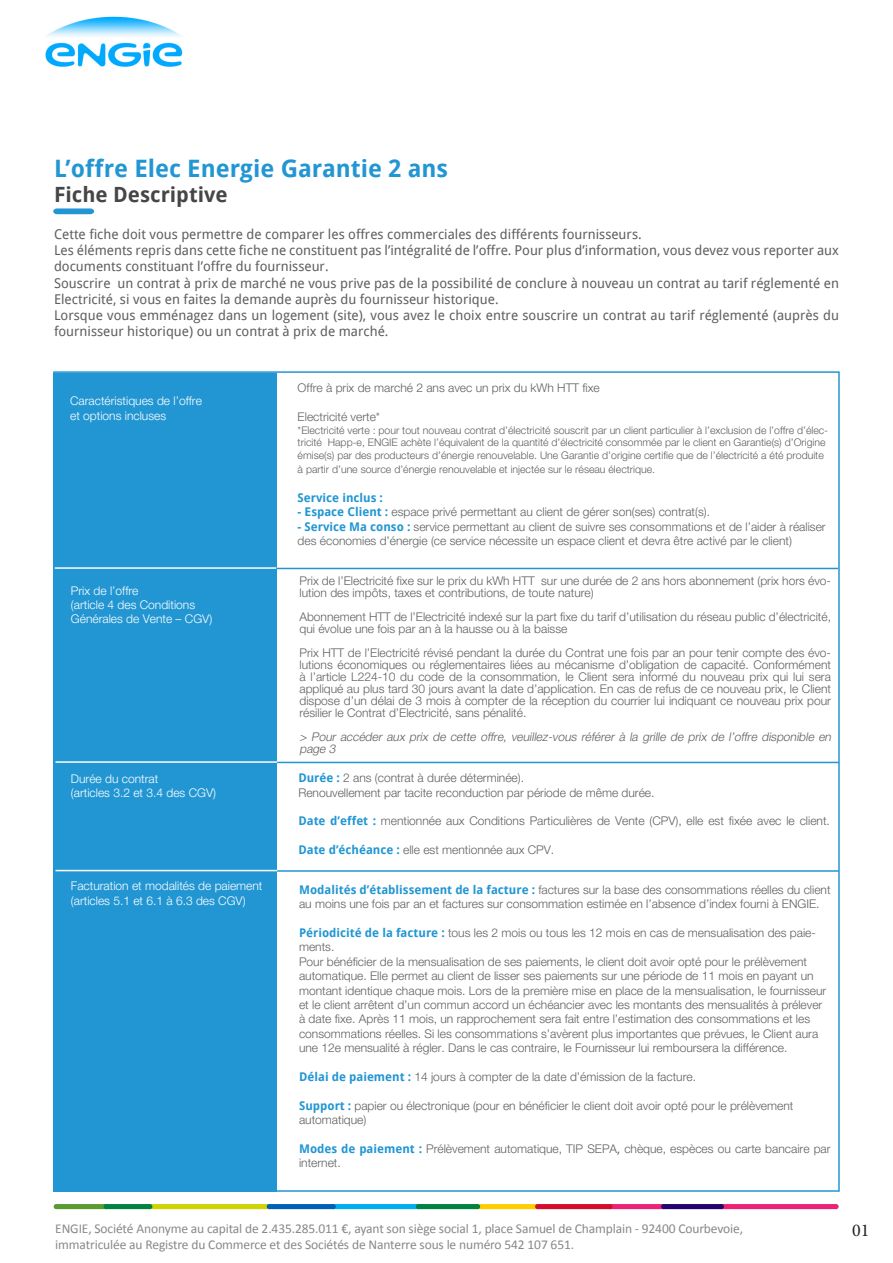
<style>
.page{position:relative;width:893px;height:1263px;background:#fff}
.page>*{position:absolute;margin:0;border:0;box-sizing:border-box;transform-origin:0 0}
.t1{font:700 24px "Droid Sans";color:#2296d3}
.t2{font:700 21px "Droid Sans";color:#464646}
.t3{font:18px "Minion Pro";color:#231f20}
.t4{font:13.5px/16.2px "Droid Sans";color:#5e5f60}
.t5{font:13.5px/16.2px "Calibri";letter-spacing:-.01em;color:#86888b}
.t6{font:12px/14.4px "Helvetica Neue Light Regular";color:#5e5f60}
.t7{font:12px/14.4px "Helvetica Neue Light Regular";color:#fff}
.t8{font:italic 12px/12px "Helvetica Neue Light Regular";color:#5e5f60}
.t9{font:700 12px "Droid Sans";color:#2296d3}
.t10{font:10.5px/12.6px "Helvetica Neue Light Regular";color:#5e5f60}
.s1{font-family:"Droid Sans";font-weight:700;color:#2296d3}
.s2{font-family:"Droid Sans"}
</style>
<div class="page">
<img style="left:45px;top:16px;width:138px;height:51px">
<div style="left:719px;top:1204px;width:120px;height:5px;background:#ec2275;border-radius:3px"></div>
<div style="left:607px;top:1204px;width:59px;height:5px;background:#ec2275;border-radius:3px"></div>
<div style="left:475px;top:1204px;width:65px;height:5px;background:#fc0;border-radius:3px"></div>
<div style="left:535px;top:1204px;width:77px;height:5px;background:#d30d2b;border-radius:3px"></div>
<div style="left:331px;top:1204px;width:90px;height:5px;background:#00aeef;border-radius:3px"></div>
<div style="left:147px;top:1204px;width:125px;height:5px;background:#cfd400;border-radius:3px"></div>
<div style="left:54px;top:1204px;width:55px;height:5px;background:#589b31;border-radius:3px"></div>
<div style="left:416px;top:1204px;width:64px;height:5px;background:#008240;border-radius:3px"></div>
<div style="left:267px;top:1204px;width:69px;height:5px;background:#005fb9;border-radius:3px"></div>
<div style="left:104px;top:1204px;width:48px;height:5px;background:#008240;border-radius:3px"></div>
<div style="left:661px;top:1204px;width:63px;height:5px;background:#22036f;border-radius:3px"></div>
<div style="left:53px;top:373px;width:223px;height:819px;background:#2296d3"></div>
<hr style="left:55px;top:567px;width:221px;height:2px;background:#fff">
<hr style="left:276px;top:568px;width:562px;height:1px;background:#2296d3">
<hr style="left:55px;top:761px;width:222px;height:2px;background:#fff">
<hr style="left:277px;top:762px;width:562px;height:1px;background:#2296d3">
<hr style="left:55px;top:870px;width:222px;height:1px;background:#fff">
<hr style="left:277px;top:870px;width:562px;height:2px;background:#2296d3">
<svg style="left:53px;top:208px;width:42px;height:7px"></svg>
<p class="t1" style="left:54px;top:151px;width:396px">L’offre Elec Energie Garantie 2 ans</p>
<p class="t2" style="left:54px;top:180px;width:175px">Fiche Descriptive</p>
<p class="t4" style="left:54px;top:226px;width:589px">Cette fiche doit vous permettre de comparer les offres commerciales des différents fournisseurs.</p>
<p class="t4" style="left:54px;top:242px;width:786px">Les éléments repris dans cette fiche ne constituent pas l’intégralité de l’offre. Pour plus d’information, vous devez vous reporter aux documents constituant l’offre du fournisseur.</p>
<p class="t4" style="left:54px;top:274px;width:786px">Souscrire un contrat à prix de marché ne vous prive pas de la possibilité de conclure à nouveau un contrat au tarif réglementé en<br>Electricité, si vous en faites la demande auprès du fournisseur historique.</p>
<p class="t4" style="left:54px;top:307px;width:786px">Lorsque vous emménagez dans un logement (site), vous avez le choix entre souscrire un contrat au tarif réglementé (auprès du fournisseur historique) ou un contrat à prix de marché.</p>
<p class="t7" style="left:70px;top:394px;width:133px">Caractéristiques de l’offre</p>
<p class="t7" style="left:70px;top:408px;width:98px">et options incluses</p>
<p class="t7" style="left:71px;top:583px;width:69px">Prix de l’offre</p>
<p class="t7" style="left:71px;top:597px;width:143px">(article 4 des Conditions<br>Générales de Vente – CGV)</p>
<p class="t7" style="left:71px;top:771px;width:89px">Durée du contrat</p>
<p class="t7" style="left:71px;top:786px;width:147px">(articles 3.2 et 3.4 des CGV)</p>
<p class="t6" style="left:298px;top:380px;width:304px">Offre à prix de marché 2 ans avec un prix du kWh HTT fixe</p>
<p class="t6" style="left:298px;top:409px;width:84px">Electricité verte*</p>
<p class="t10" style="left:298px;top:423px;width:532px">*Electricité verte : pour tout nouveau contrat d’électricité souscrit par un client particulier à l’exclusion de l’offre d’élec&shy;tricité Happ-e, ENGIE achète l’équivalent de la quantité d’électricité consommée par le client en Garantie(s) d’Origine émise(s) par des producteurs d’énergie renouvelable. Une Garantie d’origine certifie que de l’électricité a été produite</p>
<p class="t10" style="left:298px;top:463px;width:359px">à partir d’une source d’énergie renouvelable et injectée sur le réseau électrique.</p>
<p class="t9" style="left:298px;top:489px;width:87px">Service inclus :</p>
<p class="t6" style="left:298px;top:505px;width:414px"><span class="s1">- Espace Client :</span> espace privé permettant au client de gérer son(ses) contrat(s).</p>
<p class="t6" style="left:298px;top:519px;width:530px"><span class="s1">- Service Ma conso :</span> service permettant au client de suivre ses consommations et de l’aider à réaliser des économies d’énergie (ce service nécessite un espace client et devra être activé par le client)</p>
<p class="t6" style="left:299px;top:574px;width:533px;line-height:12px">Prix de l’Electricité fixe sur le prix du kWh HTT sur une durée de 2 ans hors abonnement (prix hors évo&shy;lution des impôts, taxes et contributions, de toute nature)</p>
<p class="t6" style="left:299px;top:610px;width:533px;line-height:12px">Abonnement HTT de l’Electricité indexé sur la part fixe du tarif d’utilisation du réseau public d’électricité, qui évolue une fois par an à la hausse ou à la baisse</p>
<p class="t6" style="left:299px;top:646px;width:533px;line-height:12px;text-align:justify">Prix HTT de l’Electricité révisé pendant la durée du Contrat une fois par an pour tenir compte des évo&shy;lutions économiques ou réglementaires liées au mécanisme d’obligation de capacité. Conformément à l’article L224-10 du code de la consommation, le Client sera informé du nouveau prix qui lui sera appliqué au plus tard 30 jours avant la date d’application. En cas de refus de ce nouveau prix, le Client dispose d’un délai de 3 mois à compter de la réception du courrier lui indiquant ce nouveau prix pour résilier le Contrat d’Electricité, sans pénalité.</p>
<p class="t8" style="left:299px;top:730px;width:536px">&gt; Pour accéder aux prix de cette offre, veuillez-vous référer à la grille de prix de l’offre disponible en page 3</p>
<p class="t6" style="left:298px;top:770px;width:227px"><span class="s1">Durée :</span> 2 ans (contrat à durée déterminée).</p>
<p class="t6" style="left:298px;top:785px;width:358px">Renouvellement par tacite reconduction par période de même durée.</p>
<p class="t6" style="left:298px;top:814px;width:533px"><span class="s1">Date d’effet :</span> mentionnée aux Conditions Particulières de Vente (CPV), elle est fixée avec le client.</p>
<p class="t6" style="left:298px;top:842px;width:257px"><span class="s1">Date d’échéance :</span> elle est mentionnée aux CPV.</p>
<p class="t7" style="left:71px;top:879px;width:193px">Facturation et modalités de paiement</p>
<p class="t7" style="left:71px;top:893px;width:176px">(articles 5.1 et 6.1 à 6.3 des CGV)</p>
<p class="t6" style="left:299px;top:882px;width:533px"><span class="s1">Modalités d’établissement de la facture :</span> factures sur la base des consommations réelles du client au moins une fois par an et factures sur consommation estimée en l’absence d’index fourni à ENGIE.</p>
<p class="t6" style="left:299px;top:925px;width:518px"><span class="s1">Périodicité de la facture :</span> tous les 2 mois ou tous les 12 mois en cas de mensualisation des paie&shy;ments.</p>
<p class="t6" style="left:299px;top:954px;width:529px">Pour bénéficier de la mensualisation de ses paiements, le client doit avoir opté pour le prélèvement automatique. Elle permet au client de lisser ses paiements sur une période de 11 mois en payant un montant identique chaque mois. Lors de la première mise en place de la mensualisation, le fournisseur et le client arrêtent d’un commun accord un échéancier avec les montants des mensualités à prélever à date fixe. Après 11 mois, un rapprochement sera fait entre l’estimation des consommations et les consommations réelles. Si les consommations s’avèrent plus importantes que prévues, le Client aura une 12e mensualité à régler. Dans le cas contraire, le Fournisseur lui remboursera la différence.</p>
<p class="t6" style="left:299px;top:1069px;width:398px"><span class="s1">Délai de paiement :</span> 14 jours à compter de la date d’émission de la facture.</p>
<p class="t6" style="left:299px;top:1098px;width:496px"><span class="s1">Support :</span> papier ou électronique (pour en bénéficier le client doit avoir opté pour le prélèvement</p>
<p class="t6" style="left:299px;top:1112px;width:69px">automatique)</p>
<p class="t6" style="left:299px;top:1141px;width:533px"><span class="s1">Modes de paiement :</span> Prélèvement automatique, TIP SEPA<span class="s2">,</span> chèque, espèces ou carte bancaire par internet.</p>
<p class="t5" style="left:55px;top:1219px;width:689px">ENGIE, Société Anonyme au capital de 2.435.285.011 €, ayant son siège social 1, place Samuel de Champlain - 92400 Courbevoie, immatriculée au Registre du Commerce et des Sociétés de Nanterre sous le numéro 542 107 651.</p>
<p class="t3" style="left:852px;top:1218px;width:19px">01</p>
</div>
